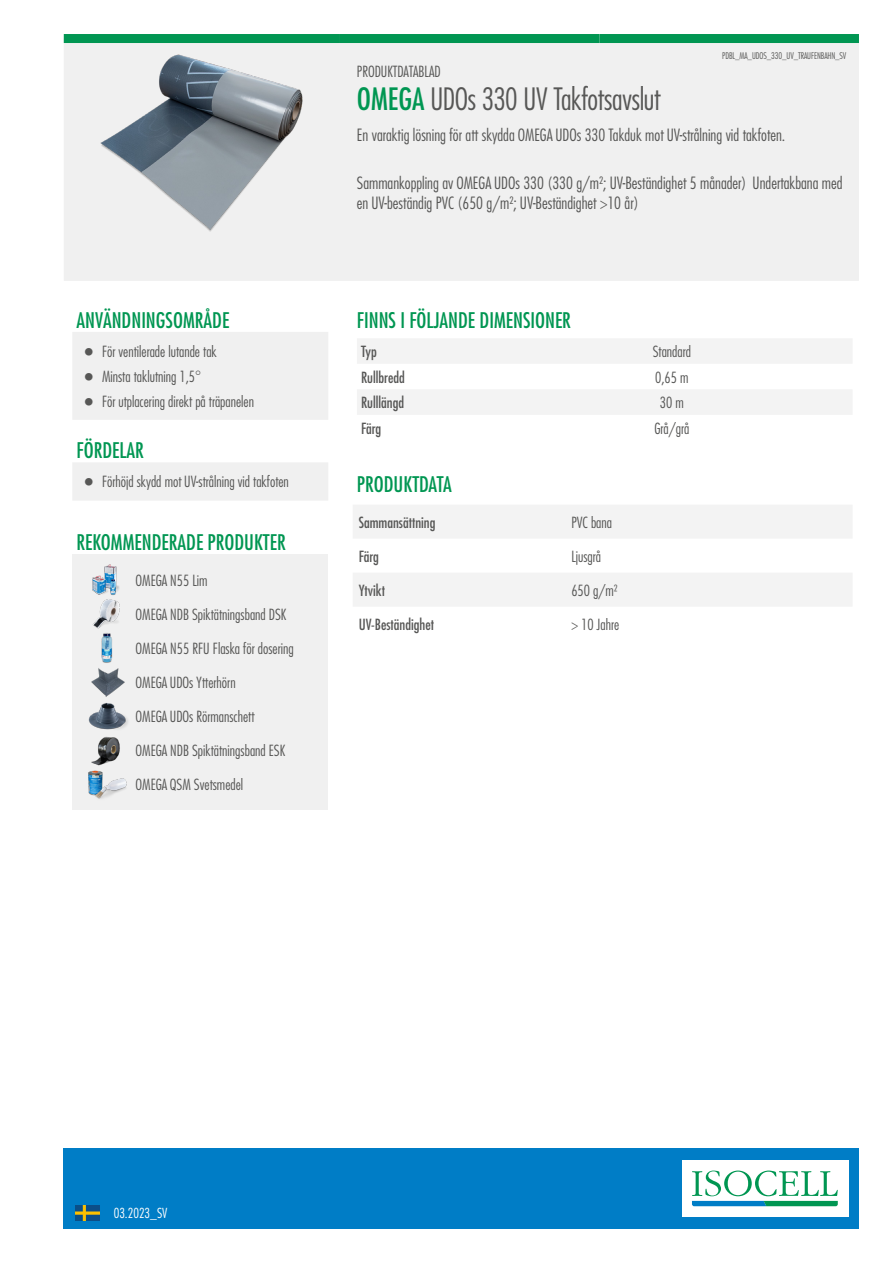
<style>
.page{position:relative;width:893px;height:1263px;background:#fff}
.page>*{position:absolute;margin:0;border:0;box-sizing:border-box;transform-origin:0 0}
.t1{font:300 condensed 30px "Futura LT Pro";letter-spacing:-.015em;color:#575756}
.t2{font:500 condensed 21px "Futura LT Pro";color:#009652}
.t3{font:300 condensed 16.5px/19.8px "Futura LT Pro";color:#575756}
.t4{font:300 condensed 15px/25px "Futura LT Pro";color:#575756}
.t5{font:500 condensed 15px "Futura LT Pro";color:#575756}
.t6{font:300 condensed 13.5px "Futura LT Pro";color:#fff}
.t7{font:300 condensed 9px "Futura LT Pro";letter-spacing:-.01em;color:#575756}
.s1{font-weight:500;color:#009652}
</style>
<div class="page">
<div style="left:64px;top:1148px;width:795px;height:81px;background:#007dc6"></div>
<div style="left:682px;top:1160px;width:166px;height:57px;background:#fff"></div>
<svg style="left:692px;top:1170px;width:146px;height:36px"></svg>
<img style="left:75px;top:1205px;width:24px;height:15px">
<div style="left:64px;top:43px;width:795px;height:238px;background:#f0f0f0"></div>
<div style="left:64px;top:34px;width:276px;height:9px;background:#009652"></div>
<div style="left:340px;top:34px;width:259px;height:9px;background:#009652"></div>
<div style="left:599px;top:34px;width:260px;height:9px;background:#009652"></div>
<div style="left:72px;top:554px;width:256px;height:256px;background:#f0f0f0"></div>
<svg style="left:357px;top:339px;width:495px;height:76px"></svg>
<svg style="left:353px;top:505px;width:499px;height:101px;fill:#f3f3f3"></svg>
<img style="left:64px;top:47px;width:281px;height:196px">
<img style="left:92px;top:564px;width:27px;height:31px">
<img style="left:92px;top:599px;width:28px;height:30px">
<img style="left:101px;top:633px;width:12px;height:30px">
<img style="left:91px;top:668px;width:34px;height:29px">
<img style="left:88px;top:703px;width:40px;height:27px">
<img style="left:91px;top:736px;width:29px;height:30px">
<img style="left:88px;top:770px;width:39px;height:29px">
<svg style="left:72px;top:332px;width:256px;height:168px"></svg>
<h2 class="t2" style="left:77px;top:305px;width:154px">ANVÄNDNINGSOMRÅDE</h2>
<p class="t4" style="left:102px;top:339px;width:153px">För ventilerade lutande tak<br>Minsta taklutning 1,5°<br>För utplacering direkt på träpanelen</p>
<h2 class="t2" style="left:77px;top:436px;width:69px">FÖRDELAR</h2>
<p class="t4" style="left:102px;top:469px;width:188px">Förhöjd skydd mot UV-strålning vid takfoten</p>
<h2 class="t2" style="left:77px;top:528px;width:211px">REKOMMENDERADE PRODUKTER</h2>
<p class="t4" style="left:136px;top:568px;width:73px">OMEGA N55 Lim</p>
<p class="t4" style="left:136px;top:602px;width:152px">OMEGA NDB Spiktätningsband DSK</p>
<p class="t4" style="left:136px;top:636px;width:160px">OMEGA N55 RFU Flaska för dosering</p>
<p class="t4" style="left:136px;top:670px;width:102px">OMEGA UDOs Ytterhörn</p>
<p class="t4" style="left:136px;top:704px;width:120px">OMEGA UDOs Rörmanschett</p>
<p class="t4" style="left:136px;top:738px;width:151px">OMEGA NDB Spiktätningsband ESK</p>
<p class="t4" style="left:136px;top:772px;width:109px">OMEGA QSM Svetsmedel</p>
<p class="t4" style="left:357px;top:59px;width:85px">PRODUKTDATABLAD</p>
<p class="t7" style="left:722px;top:50px;width:126px">PDBL_MA_UDOS_330_UV_TRAUFENBAHN_SV</p>
<h1 class="t1" style="left:357px;top:80px;width:305px"><span class="s1">OMEGA</span> UDOs 330 UV Takfotsavslut</h1>
<p class="t3" style="left:357px;top:125px;width:430px">En varaktig lösning för att skydda OMEGA UDOs 330 Takduk mot UV-strålning vid takfoten.</p>
<p class="t3" style="left:357px;top:173px;width:487px">Sammankoppling av OMEGA UDOs 330 (330 g/m²; UV-Beständighet 5 månader) Undertakbana med en UV-beständig PVC (650 g/m²; UV-Beständighet &gt;10 år)</p>
<h2 class="t2" style="left:357px;top:305px;width:216px">FINNS I FÖLJANDE DIMENSIONER</h2>
<p class="t5" style="left:361px;top:341px;width:17px">Typ</p>
<p class="t4" style="left:653px;top:339px;width:40px">Standard</p>
<p class="t5" style="left:361px;top:367px;width:45px">Rullbredd</p>
<p class="t4" style="left:655px;top:365px;width:35px">0,65 m</p>
<p class="t5" style="left:361px;top:392px;width:44px">Rulllängd</p>
<p class="t4" style="left:660px;top:390px;width:25px">30 m</p>
<p class="t5" style="left:361px;top:418px;width:22px">Färg</p>
<p class="t4" style="left:654px;top:416px;width:36px">Grå/grå</p>
<h2 class="t2" style="left:357px;top:470px;width:96px">PRODUKTDATA</h2>
<p class="t5" style="left:359px;top:512px;width:78px">Sammansättning</p>
<p class="t4" style="left:571px;top:510px;width:42px">PVC bana</p>
<p class="t5" style="left:359px;top:546px;width:22px">Färg</p>
<p class="t4" style="left:571px;top:544px;width:31px">Ljusgrå</p>
<p class="t5" style="left:359px;top:580px;width:28px">Ytvikt</p>
<p class="t4" style="left:571px;top:578px;width:48px">650 g/m²</p>
<p class="t5" style="left:359px;top:614px;width:77px">UV-Beständighet</p>
<p class="t4" style="left:571px;top:612px;width:49px">&gt; 10 Jahre</p>
<p class="t6" style="left:114px;top:1204px;width:55px">03.2023_SV</p>
</div>
